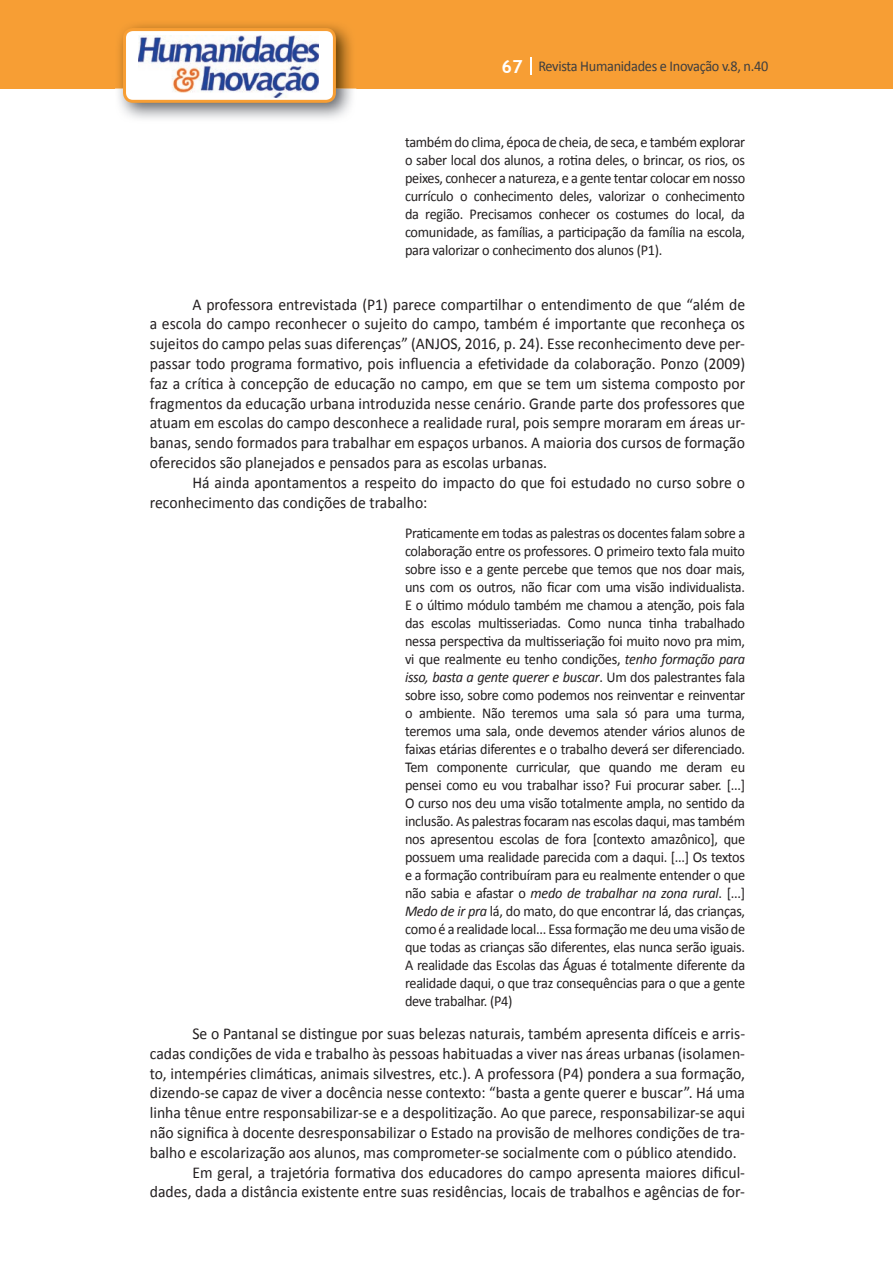
<style>
.page{position:relative;width:893px;height:1263px;background:#fff}
.page>*{position:absolute;margin:0;border:0;box-sizing:border-box;transform-origin:0 0}
.t1{font:16.5px/19.8px "Calibri";color:#231f20;text-align:justify;scale:.95 1}
.t2{font:15px/18px "Calibri";letter-spacing:-.02em;color:#231f20;text-align:justify;scale:.95 1}
.t3{font:15px "Calibri";letter-spacing:-.02em;color:#3e3e3f;scale:.95 1}
.s1{font-family:"Trebuchet MS";font-weight:700;font-size:18px;color:#fff}
.s2{font-style:italic}
</style>
<div class="page">
<div style="left:0;top:0;width:893px;height:88px;background:#f79e34"></div>
<svg style="left:530px;top:57px;width:2px;height:18px"></svg>
<img style="left:115px;top:24px;width:241px;height:95px">
<svg style="left:123px;top:28px;width:213px;height:75px"></svg>
<p class="t3" style="left:501px;top:57px;width:282px"><span class="s1">67</span> Revista Humanidades e Inovação v.8, n.40</p>
<p class="t2" style="left:405px;top:133px;width:360px">também do clima, época de cheia, de seca, e também explorar o saber local dos alunos, a rotina deles, o brincar, os rios, os peixes, conhecer a natureza, e a gente tentar colocar em nosso currículo o conhecimento deles, valorizar o conhecimento da região. Precisamos conhecer os costumes do local, da comunidade, as famílias, a participação da família na escola, para valorizar o conhecimento dos alunos (P1).</p>
<p class="t1" style="left:150px;top:294px;width:628px;text-indent:43px">A professora entrevistada (P1) parece compartilhar o entendimento de que “além de a escola do campo reconhecer o sujeito do campo, também é importante que reconheça os sujeitos do campo pelas suas diferenças” (ANJOS, 2016, p. 24). Esse reconhecimento deve per&shy;passar todo programa formativo, pois influencia a efetividade da colaboração. Ponzo (2009) faz a crítica à concepção de educação no campo, em que se tem um sistema composto por fragmentos da educação urbana introduzida nesse cenário. Grande parte dos professores que atuam em escolas do campo desconhece a realidade rural, pois sempre moraram em áreas ur&shy;banas, sendo formados para trabalhar em espaços urbanos. A maioria dos cursos de formação oferecidos são planejados e pensados para as escolas urbanas.</p>
<p class="t1" style="left:150px;top:472px;width:628px;text-indent:43px">Há ainda apontamentos a respeito do impacto do que foi estudado no curso sobre o reconhecimento das condições de trabalho:</p>
<p class="t2" style="left:405px;top:524px;width:360px">Praticamente em todas as palestras os docentes falam sobre a colaboração entre os professores. O primeiro texto fala muito sobre isso e a gente percebe que temos que nos doar mais, uns com os outros, não ficar com uma visão individualista.<br>E o último módulo também me chamou a atenção, pois fala das escolas multisseriadas. Como nunca tinha trabalhado nessa perspectiva da multisseriação foi muito novo pra mim, vi que realmente eu tenho condições, <span class="s2">tenho formação para isso, basta a gente querer e buscar</span>. Um dos palestrantes fala sobre isso, sobre como podemos nos reinventar e reinventar o ambiente. Não teremos uma sala só para uma turma, teremos uma sala, onde devemos atender vários alunos de faixas etárias diferentes e o trabalho deverá ser diferenciado.<br>Tem componente curricular, que quando me deram eu pensei como eu vou trabalhar isso? Fui procurar saber. [...] O curso nos deu uma visão totalmente ampla, no sentido da inclusão. As palestras focaram nas escolas daqui, mas também nos apresentou escolas de fora [contexto amazônico], que possuem uma realidade parecida com a daqui. [...] Os textos e a formação contribuíram para eu realmente entender o que não sabia e afastar o <span class="s2">medo de trabalhar na zona rural</span>. [...] <span class="s2">Medo de ir pra</span> lá, do mato, do que encontrar lá, das crianças, como é a realidade local... Essa formação me deu uma visão de que todas as crianças são diferentes, elas nunca serão iguais.<br>A realidade das Escolas das Águas é totalmente diferente da realidade daqui, o que traz consequências para o que a gente deve trabalhar. (P4)</p>
<p class="t1" style="left:192px;top:1023px;width:583px">Se o Pantanal se distingue por suas belezas naturais, também apresenta difíceis e arris-</p>
<p class="t1" style="left:150px;top:1043px;width:628px">cadas condições de vida e trabalho às pessoas habituadas a viver nas áreas urbanas (isolamen-</p>
<p class="t1" style="left:150px;top:1063px;width:628px">to, intempéries climáticas, animais silvestres, etc.). A professora (P4) pondera a sua form ação,</p>
<p class="t1" style="left:150px;top:1083px;width:628px">dizendo-se capaz de viver a docência nesse contexto: “basta a gente querer e buscar”. Há uma</p>
<p class="t1" style="left:150px;top:1103px;width:628px">linha tênue entre responsabilizar-se e a despolitização. Ao que parece, responsabilizar-se aqui</p>
<p class="t1" style="left:150px;top:1122px;width:628px">não significa à docente desresponsabilizar o Estado na provisão de melhores condições de tra-</p>
<p class="t1" style="left:150px;top:1142px;width:619px">balho e escolarização aos alunos, mas comprometer-se socialmente com o público atendido.</p>
<p class="t1" style="left:192px;top:1162px;width:583px">Em geral, a trajetória formativa dos educadores do campo apresenta maiores dificul-</p>
<p class="t1" style="left:150px;top:1182px;width:628px">dades, dada a distância existente entre suas residências, locais de trabalhos e agências de for-</p>
</div>
